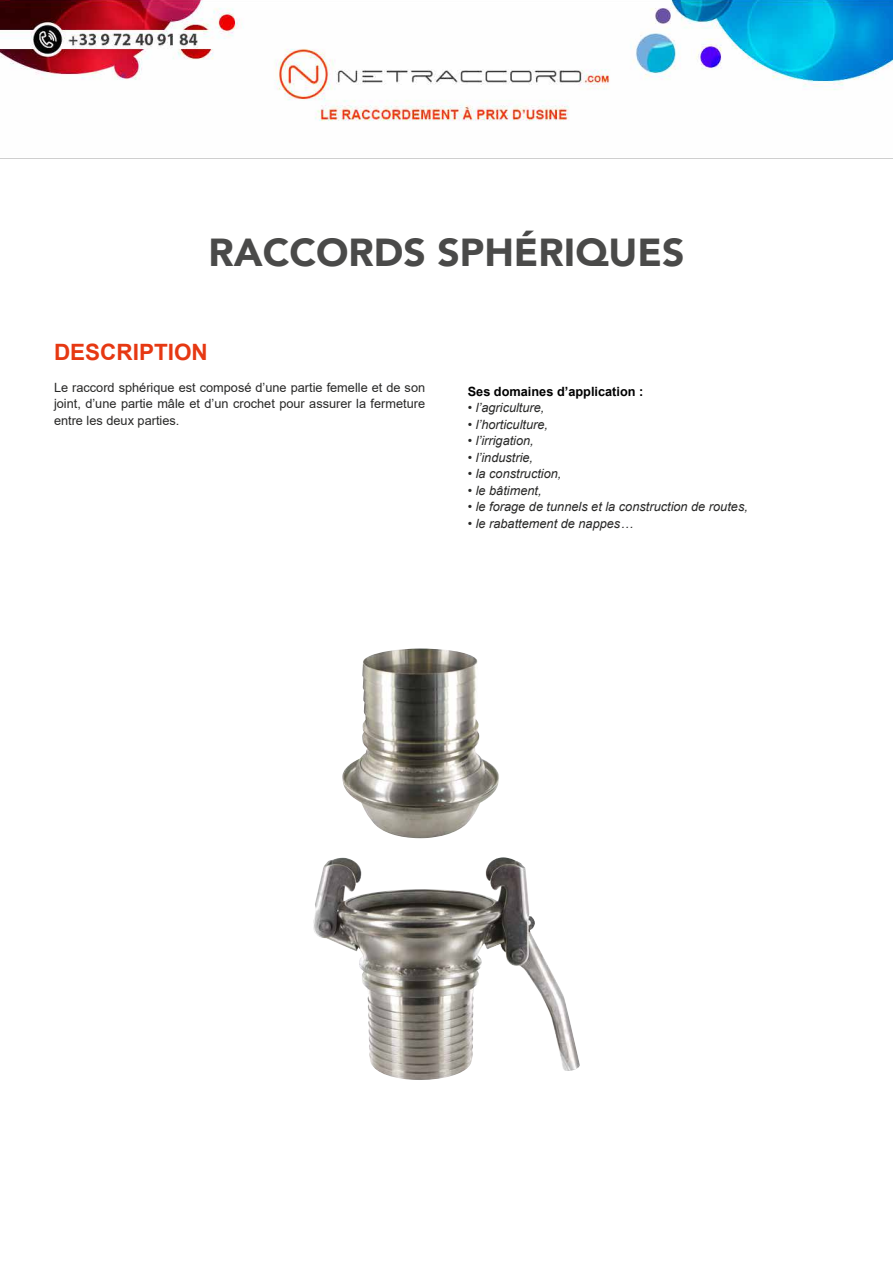
<style>
.page{position:relative;width:893px;height:1263px;background:#fff}
.page>*{position:absolute;margin:0;border:0;box-sizing:border-box;transform-origin:0 0}
.t1{font:900 39px "Avenir";color:#4a4a49}
.t2{font:700 22.5px "Arial";color:#e63812}
.t3{font:italic 12.75px "Arial";color:#282827}
.t4{font:12.75px/16.5px "Arial";color:#282827;text-align:justify}
.t5{font:700 12.75px "Arial";color:#000}
</style>
<div class="page">
<img style="left:0;top:0;width:893px;height:159px">
<img style="left:342px;top:648px;width:157px;height:190px">
<img style="left:313px;top:858px;width:252px;height:222px">
<h1 class="t1" style="left:209px;top:219px;width:477px">RACCORDS SPHÉRIQUES</h1>
<h2 class="t2" style="left:54px;top:336px;width:155px">DESCRIPTION</h2>
<p class="t4" style="left:54px;top:379px;width:373px">Le raccord sphérique est composé d’une partie femelle et de son joint, d’une partie mâle et d’un crochet pour assurer la fermeture entre les deux parties.</p>
<p class="t5" style="left:468px;top:382px;width:177px">Ses domaines d’application :</p>
<p class="t3" style="left:468px;top:400px;width:78px">• l’agriculture,</p>
<p class="t3" style="left:468px;top:416px;width:82px">• l’horticulture,</p>
<p class="t3" style="left:468px;top:433px;width:68px">• l’irrigation,</p>
<p class="t3" style="left:468px;top:449px;width:67px">• l’industrie,</p>
<p class="t3" style="left:468px;top:466px;width:95px">• la construction,</p>
<p class="t3" style="left:468px;top:482px;width:75px">• le bâtiment,</p>
<p class="t3" style="left:468px;top:499px;width:282px">• le forage de tunnels et la construction de routes,</p>
<p class="t3" style="left:468px;top:515px;width:167px">• le rabattement de nappes…</p>
</div>
